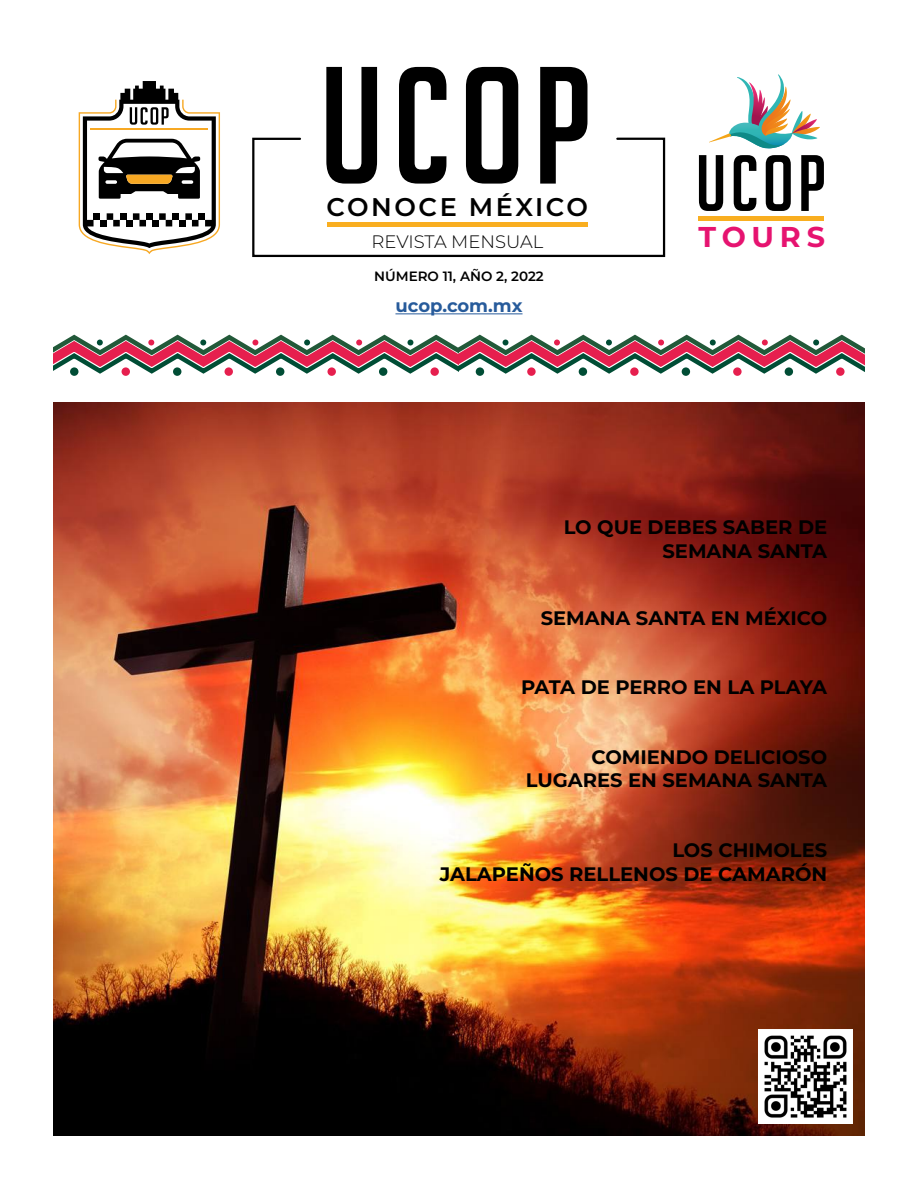
<style>
.page{position:relative;width:918px;height:1188px;background:#fff}
.page>*{position:absolute;margin:0;border:0;box-sizing:border-box;transform-origin:0 0}
.t1{font:700 28.65px "Montserrat";letter-spacing:.2em;color:#e61370}
.t2{font:600 25.5px "Montserrat";letter-spacing:.1em;color:#000}
.t3{font:700 19.5px/23.4px "Montserrat";color:#000;text-align:right}
.t4{font:300 18px "Montserrat";color:#000}
.t5{font:700 18px "Montserrat";color:#275b9b}
.t6{font:600 13.5px "Montserrat";color:#000}
</style>
<div class="page">
<img style="left:53px;top:403px;width:811px;height:732px">
<hr style="left:699px;top:216px;width:125px;height:4px;background:#f9ae20">
<svg style="left:699px;top:74px;width:125px;height:137px"></svg>
<svg style="left:79px;top:81px;width:141px;height:173px"></svg>
<svg style="left:53px;top:334px;width:811px;height:42px"></svg>
<hr style="left:395px;top:313px;width:128px;height:1px;background:#275b9b">
<img style="left:758px;top:1030px;width:94px;height:93px">
<svg style="left:326px;top:67px;width:51px;height:70px"></svg>
<svg style="left:399px;top:67px;width:47px;height:70px"></svg>
<svg style="left:466px;top:67px;width:52px;height:70px"></svg>
<svg style="left:540px;top:67px;width:47px;height:70px"></svg>
<svg style="left:252px;top:137px;width:414px;height:121px"></svg>
<div style="left:327px;top:222px;width:260px;height:5px;background:#f9ae20"></div>
<h2 class="t2" style="left:326px;top:188px;width:263px">CONOCE MÉXICO</h2>
<p class="t4" style="left:372px;top:230px;width:173px">REVISTA MENSUAL</p>
<p class="t6" style="left:374px;top:267px;width:171px">NÚMERO 11, AÑO 2, 2022</p>
<p class="t5" style="left:395px;top:294px;width:129px">ucop.com.mx</p>
<h1 class="t1" style="left:699px;top:217px;width:128px">TOURS</h1>
<p class="t3" style="left:564px;top:515px;width:265px">LO QUE DEBES SABER DE<br>SEMANA SANTA</p>
<p class="t3" style="left:541px;top:605px;width:288px">SEMANA SANTA EN MÉXICO</p>
<p class="t3" style="left:521px;top:675px;width:307px">PATA DE PERRO EN LA PLAYA</p>
<p class="t3" style="left:526px;top:745px;width:303px">COMIENDO DELICIOSO<br>LUGARES EN SEMANA SANTA</p>
<p class="t3" style="left:440px;top:838px;width:389px">LOS CHIMOLES<br>JALAPEÑOS RELLENOS DE CAMARÓN</p>
</div>
